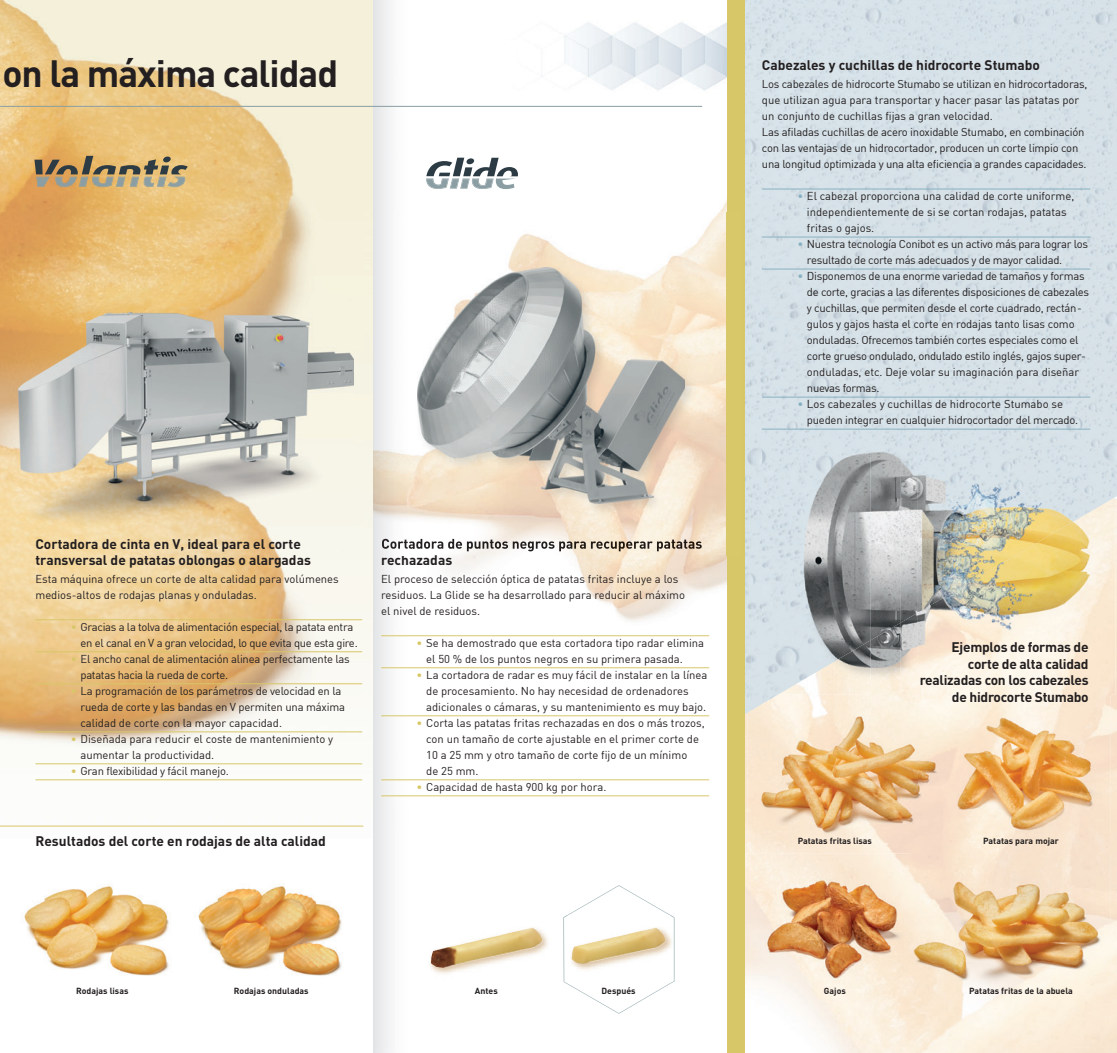
<style>
.page{position:relative;width:1117px;height:1053px;background:#fff}
.page>*{position:absolute;margin:0;border:0;box-sizing:border-box;transform-origin:0 0}
.t1{font:700 37.5px "DIN";letter-spacing:-.03em;color:#231f20}
.t2{font:700 13.75px/16.5px "DIN";color:#231f20}
.t3{font:700 13.75px/16.5px "DIN";letter-spacing:-.02em;color:#231f20;text-align:right}
.t4{font:11.25px/16px "DIN";letter-spacing:-.015em;color:#231f20}
.t5{font:700 8.75px "DIN";color:#231f20}
.s1{color:#d8c769}
.s2{color:#8ab1c1}
</style>
<div class="page">
<img style="left:413px;top:555px;width:313px;height:242px">
<img style="left:372px;top:0;width:354px;height:212px">
<img style="left:372px;top:555px;width:41px;height:497px">
<svg style="left:0;top:0;width:372px;height:827px"></svg>
<img style="left:744px;top:714px;width:372px;height:338px">
<img style="left:494px;top:21px;width:232px;height:72px">
<img style="left:747px;top:714px;width:175px;height:139px">
<img style="left:910px;top:839px;width:199px;height:153px">
<img style="left:747px;top:855px;width:195px;height:143px">
<img style="left:922px;top:714px;width:187px;height:140px">
<img style="left:922px;top:714px;width:20px;height:125px">
<img style="left:744px;top:0;width:372px;height:714px">
<img style="left:751px;top:447px;width:10px;height:290px">
<hr style="left:35px;top:619px;width:327px;height:1px;background:#d8c769">
<hr style="left:35px;top:651px;width:327px;height:1px;background:#d8c769">
<hr style="left:35px;top:683px;width:327px;height:1px;background:#d8c769">
<hr style="left:35px;top:731px;width:327px;height:1px;background:#d8c769">
<hr style="left:35px;top:763px;width:327px;height:1px;background:#d8c769">
<hr style="left:35px;top:779px;width:327px;height:1px;background:#d8c769">
<hr style="left:381px;top:635px;width:328px;height:1px;background:#d8c769">
<hr style="left:381px;top:667px;width:328px;height:1px;background:#d8c769">
<hr style="left:381px;top:715px;width:328px;height:1px;background:#d8c769">
<hr style="left:381px;top:779px;width:328px;height:1px;background:#d8c769">
<hr style="left:381px;top:795px;width:328px;height:1px;background:#d8c769">
<img style="left:24px;top:886px;width:318px;height:90px">
<img style="left:761px;top:694px;width:155px;height:93px">
<img style="left:761px;top:412px;width:155px;height:35px">
<img style="left:761px;top:447px;width:17px;height:257px">
<hr style="left:0;top:106px;width:702px;height:1px;background:#8a9ea3">
<img style="left:916px;top:613px;width:199px;height:81px">
<img style="left:916px;top:428px;width:199px;height:185px">
<img style="left:900px;top:622px;width:16px;height:72px">
<img style="left:900px;top:428px;width:16px;height:194px">
<img style="left:870px;top:640px;width:30px;height:54px">
<img style="left:773px;top:428px;width:127px;height:212px">
<img style="left:773px;top:447px;width:97px;height:247px">
<hr style="left:0;top:825px;width:363px;height:1px;background:#d8c769">
<img style="left:431px;top:930px;width:117px;height:44px">
<img style="left:430px;top:927px;width:111px;height:40px">
<svg style="left:563px;top:885px;width:111px;height:128px"></svg>
<img style="left:674px;top:917px;width:1px;height:64px">
<img style="left:568px;top:915px;width:101px;height:66px">
<img style="left:669px;top:915px;width:5px;height:66px">
<img style="left:563px;top:915px;width:5px;height:66px">
<img style="left:571px;top:927px;width:94px;height:36px">
<div style="left:726px;top:0;width:18px;height:1052px;background:#d8c769"></div>
<hr style="left:761px;top:189px;width:328px;height:1px;background:#8ab1c1">
<hr style="left:761px;top:237px;width:328px;height:1px;background:#8ab1c1">
<hr style="left:761px;top:269px;width:328px;height:1px;background:#8ab1c1">
<hr style="left:761px;top:397px;width:328px;height:1px;background:#8ab1c1">
<hr style="left:761px;top:429px;width:328px;height:1px;background:#8ab1c1">
<img style="left:14px;top:312px;width:339px;height:217px">
<img style="left:364px;top:212px;width:362px;height:343px">
<img style="left:382px;top:538px;width:80px;height:10px">
<img style="left:417px;top:267px;width:267px;height:236px">
<svg style="left:426px;top:158px;width:92px;height:31px"></svg>
<svg style="left:34px;top:156px;width:154px;height:31px"></svg>
<p class="t1" style="left:2px;top:60px;width:337px">on la máxima calidad</p>
<p class="t2" style="left:35px;top:537px;width:277px">Cortadora de cinta en V, ideal para el corte transversal de patatas oblongas o alargadas</p>
<p class="t4" style="left:35px;top:572px;width:305px">Esta máquina ofrece un corte de alta calidad para volúmenes medios-altos de rodajas planas y onduladas.</p>
<p class="t4" style="left:80px;top:620px;width:279px;text-indent:-10px"><span class="s1">•</span> Gracias a la tolva de alimentación especial, la patata entra en el canal en V a gran velocidad, lo que evita que esta gire.</p>
<p class="t4" style="left:80px;top:652px;width:271px;text-indent:-10px"><span class="s1">•</span> El ancho canal de alimentación alinea perfectamente las patatas hacia la rueda de corte.</p>
<p class="t4" style="left:80px;top:684px;width:266px;text-indent:-10px"><span class="s1">•</span> La programación de los parámetros de velocidad en la rueda de corte y las bandas en V permiten una máxima calidad de corte con la mayor capacidad.</p>
<p class="t4" style="left:80px;top:732px;width:254px;text-indent:-10px"><span class="s1">•</span> Diseñada para reducir el coste de mantenimiento y aumentar la productividad.</p>
<p class="t4" style="left:71px;top:764px;width:159px"><span class="s1">•</span> Gran flexibilidad y fácil manejo.</p>
<p class="t2" style="left:35px;top:833px;width:292px">Resultados del corte en rodajas de alta calidad</p>
<p class="t2" style="left:381px;top:553px;width:72px">rechazadas</p>
<p class="t4" style="left:381px;top:572px;width:305px">El proceso de selección óptica de patatas fritas incluye a los residuos. La Glide se ha desarrollado para reducir al máximo el nivel de residuos.</p>
<p class="t4" style="left:426px;top:636px;width:279px;text-indent:-10px"><span class="s1">•</span> Se ha demostrado que esta cortadora tipo radar elimina el 50 % de los puntos negros en su primera pasada.</p>
<p class="t4" style="left:426px;top:668px;width:282px;text-indent:-10px"><span class="s1">•</span> La cortadora de radar es muy fácil de instalar en la línea de procesamiento. No hay necesidad de ordenadores adicionales o cámaras, y su mantenimiento es muy bajo.</p>
<p class="t4" style="left:426px;top:716px;width:280px;text-indent:-10px"><span class="s1">•</span> Corta las patatas fritas rechazadas en dos o más trozos, con un tamaño de corte ajustable en el primer corte de 10 a 25 mm y otro tamaño de corte fijo de un mínimo<br>de 25 mm.</p>
<p class="t4" style="left:416px;top:780px;width:191px"><span class="s1">•</span> Capacidad de hasta 900 kg por hora.</p>
<p class="t5" style="left:76px;top:987px;width:54px">Rodajas lisas</p>
<p class="t5" style="left:234px;top:987px;width:76px">Rodajas onduladas</p>
<p class="t5" style="left:475px;top:987px;width:24px">Antes</p>
<p class="t5" style="left:601px;top:987px;width:36px">Después</p>
<p class="t2" style="left:761px;top:58px;width:279px">Cabezales y cuchillas de hidrocorte Stumabo</p>
<p class="t4" style="left:761px;top:77px;width:327px">Los cabezales de hidrocorte Stumabo se utilizan en hidrocortadoras, que utilizan agua para transportar y hacer pasar las patatas por un conjunto de cuchillas fijas a gran velocidad.</p>
<p class="t4" style="left:761px;top:125px;width:326px">Las afiladas cuchillas de acero inoxidable Stumabo, en combinación con las ventajas de un hidrocortador, producen un corte limpio con una longitud optimizada y una alta eficiencia a grandes capacidades.</p>
<p class="t4" style="left:806px;top:189px;width:269px;text-indent:-10px"><span class="s2">•</span> El cabezal proporciona una calidad de corte uniforme, independientemente de si se cortan rodajas, patatas fritas o gajos.</p>
<p class="t4" style="left:806px;top:237px;width:282px;text-indent:-10px"><span class="s2">•</span> Nuestra tecnología Conibot es un activo más para lograr los resultado de corte más adecuados y de mayor calidad.</p>
<p class="t4" style="left:806px;top:269px;width:284px;text-indent:-10px"><span class="s2">•</span> Disponemos de una enorme variedad de tamaños y formas de corte, gracias a las diferentes disposiciones de cabezales y cuchillas, que permiten desde el corte cuadrado, rectán&shy;gulos y gajos hasta el corte en rodajas tanto lisas como onduladas. Ofrecemos también cortes especiales como el corte grueso ondulado, ondulado estilo inglés, gajos super&shy;onduladas, etc. Deje volar su imaginación para diseñar nuevas formas.</p>
<p class="t4" style="left:806px;top:397px;width:273px;text-indent:-10px"><span class="s2">•</span> Los cabezales y cuchillas de hidrocorte Stumabo se pueden integrar en cualquier hidrocortador del mercado.</p>
<p class="t3" style="left:951px;top:640px;width:138px">Ejemplos de formas de</p>
<p class="t3" style="left:967px;top:657px;width:122px">corte de alta calidad</p>
<p class="t3" style="left:919px;top:673px;width:170px">realizadas con los cabezales de hidrocorte Stumabo</p>
<p class="t5" style="left:797px;top:837px;width:76px">Patatas fritas lisas</p>
<p class="t5" style="left:982px;top:837px;width:77px">Patatas para mojar</p>
<p class="t5" style="left:823px;top:987px;width:23px">Gajos</p>
<p class="t5" style="left:968px;top:987px;width:105px">Patatas fritas de la abuela</p>
</div>
